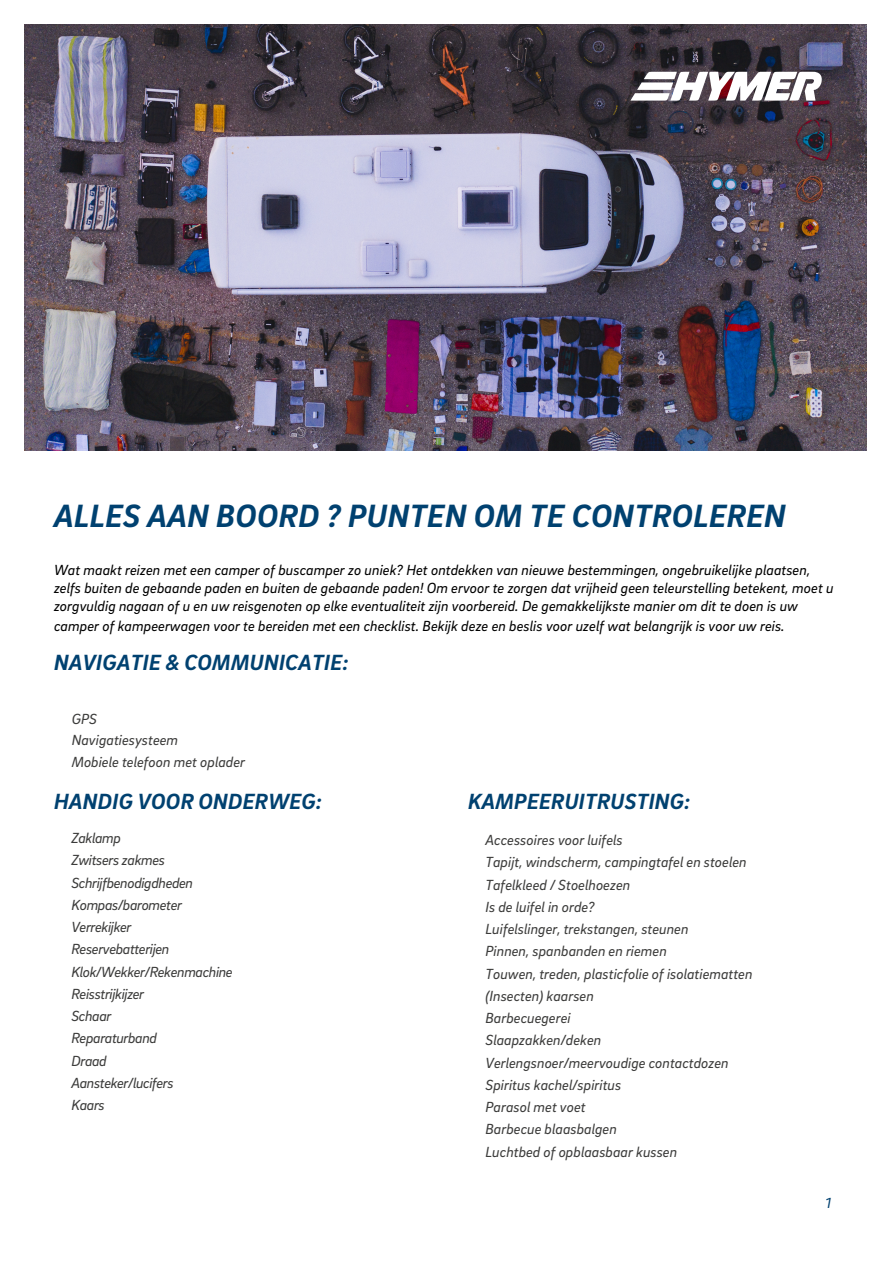
<style>
.page{position:relative;width:893px;height:1263px;background:#fff}
.page>*{position:absolute;margin:0;border:0;box-sizing:border-box;transform-origin:0 0}
.t1{font:italic 700 33px "Brix Sans";letter-spacing:.01em;color:#004170}
.t2{font:italic 700 22.5px "Brix Sans";letter-spacing:.01em;color:#004170}
.t3{font:italic 15px/18px "Brix Sans";color:#000}
.t4{font:italic 15px/22.2px "Brix Sans";color:#3c3c3b}
.t5{font:italic 15px/22.2px "Brix Sans";letter-spacing:-.025em;color:#3c3c3b}
.t6{font:italic 15px "Brix Sans";color:#004170}
</style>
<div class="page">
<img style="left:25px;top:24px;width:841px;height:427px">
<svg style="left:630px;top:72px;width:193px;height:29px"></svg>
<h1 class="t1" style="left:54px;top:497px;width:733px">ALLES AAN BOORD ? PUNTEN OM TE CONTROLEREN</h1>
<p class="t3" style="left:54px;top:561px;width:781px">Wat maakt reizen met een camper of buscamper zo uniek? Het ontdekken van nieuwe bestemmingen, ongebruikelijke plaatsen, zelfs buiten de gebaande paden en buiten de gebaande paden! Om ervoor te zorgen dat vrijheid geen teleurstelling betekent, moet u zorgvuldig nagaan of u en uw reisgenoten op elke eventualiteit zijn voorbereid. De gemakkelijkste manier om dit te doen is uw</p>
<p class="t3" style="left:54px;top:616px;width:732px">camper of kampeerwagen voor te bereiden met een checklist. Bekijk deze en beslis voor uzelf wat belangrijk is voor uw reis.</p>
<h2 class="t2" style="left:54px;top:649px;width:296px">NAVIGATIE &amp; COMMUNICATIE:</h2>
<p class="t4" style="left:72px;top:708px;width:175px;line-height:21.6px">GPS<br>Navigatiesysteem<br>Mobiele telefoon met oplader</p>
<h2 class="t2" style="left:54px;top:788px;width:269px">HANDIG VOOR ONDERWEG:</h2>
<p class="t5" style="left:71px;top:827px;width:163px">Zaklamp<br>Zwitsers zakmes<br>Schrijfbenodigdheden<br>Kompas/barometer<br>Verrekijker<br>Reservebatterijen<br>Klok/Wekker/Rekenmachine<br>Reisstrijkijzer<br>Schaar<br>Reparaturband<br>Draad<br>Aansteker/lucifers<br>Kaars</p>
<h2 class="t2" style="left:468px;top:788px;width:223px">KAMPEERUITRUSTING:</h2>
<p class="t4" style="left:485px;top:829px;width:269px">Accessoires voor luifels<br>Tapijt, windscherm, campingtafel en stoelen<br>Tafelkleed / Stoelhoezen<br>Is de luifel in orde?<br>Luifelslinger, trekstangen, steunen<br>Pinnen, spanbanden en riemen<br>Touwen, treden, plasticfolie of isolatiematten (Insecten) kaarsen<br>Barbecuegerei<br>Slaapzakken/deken<br>Verlengsnoer/meervoudige contactdozen<br>Spiritus kachel/spiritus<br>Parasol met voet<br>Barbecue blaasbalgen<br>Luchtbed of opblaasbaar kussen</p>
<p class="t6" style="left:825px;top:1193px;width:7px">1</p>
</div>
